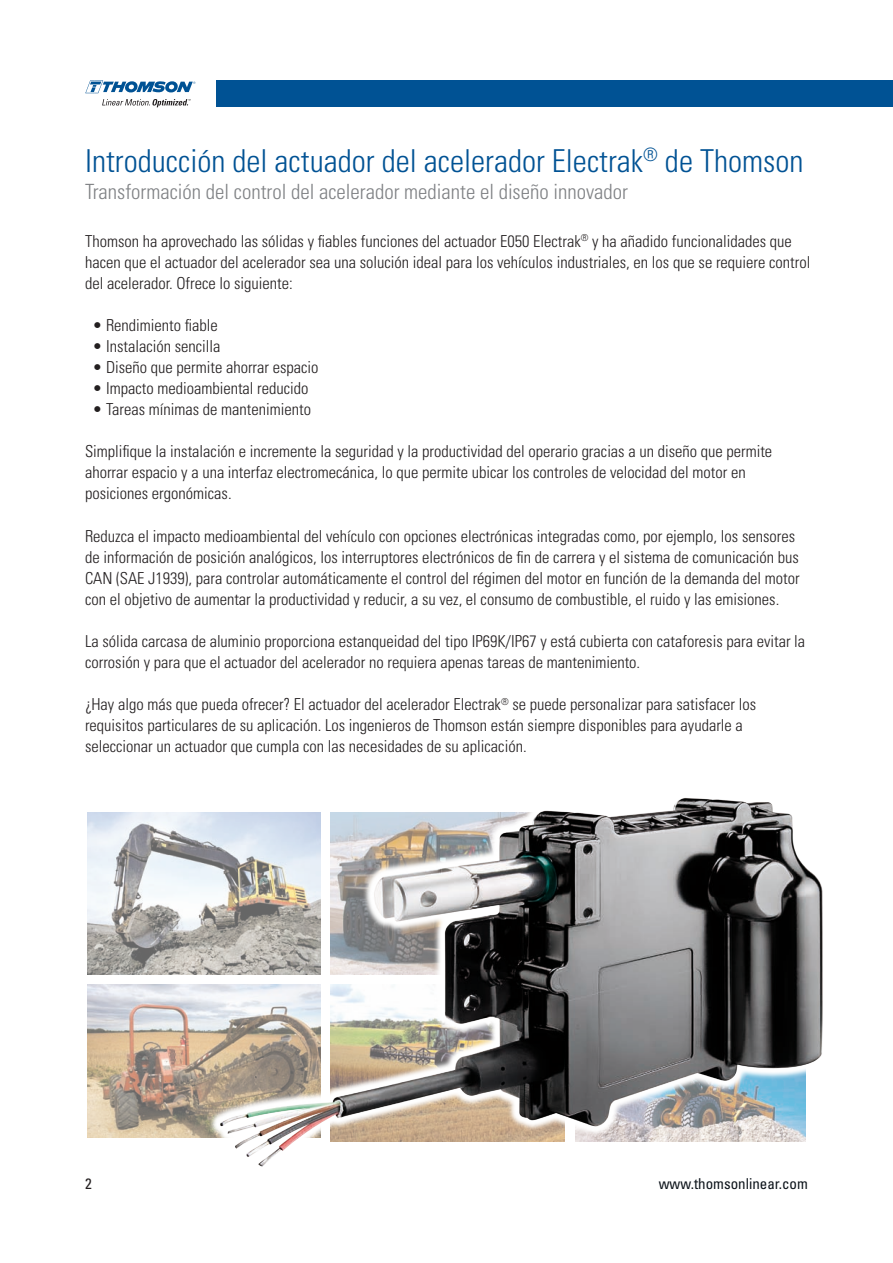
<style>
.page{position:relative;width:893px;height:1263px;background:#fff}
.page>*{position:absolute;margin:0;border:0;box-sizing:border-box;transform-origin:0 0}
.t1{font:300 condensed 31.65px "Univers";color:#005294}
.t2{font:300 condensed 21px "Univers";color:#808285}
.t3{font:300 condensed 16.5px/21px "Univers";color:#231f20}
.t4{font:condensed 15px "Univers";color:#0c131a}
.t5{font:condensed 15px "Univers";color:#231f20}
</style>
<div class="page">
<div style="left:217px;top:80px;width:676px;height:27px;background:#005294"></div>
<svg style="left:85px;top:80px;width:110px;height:13px"></svg>
<svg style="left:102px;top:99px;width:89px;height:8px"></svg>
<img style="left:87px;top:984px;width:98px;height:154px">
<img style="left:87px;top:812px;width:98px;height:163px">
<img style="left:185px;top:798px;width:638px;height:369px">
<p class="t1" style="left:85px;top:141px;width:720px">Introducción del actuador del acelerador Electrak<sup>®</sup> de Thomson</p>
<p class="t2" style="left:85px;top:179px;width:545px">Transformación del control del acelerador mediante el diseño innovador</p>
<p class="t3" style="left:85px;top:230px;width:727px">Thomson ha aprovechado las sólidas y fiables funciones del actuador E050 Electrak<sup>®</sup> y ha añadido funcionalidades que hacen que el actuador del acelerador sea una solución ideal para los vehículos industriales, en los que se requiere control del acelerador. Ofrece lo siguiente:</p>
<p class="t3" style="left:92px;top:315px;width:127px">• Rendimiento fiable</p>
<p class="t3" style="left:92px;top:336px;width:130px">• Instalación sencilla</p>
<p class="t3" style="left:92px;top:357px;width:228px">• Diseño que permite ahorrar espacio</p>
<p class="t3" style="left:92px;top:378px;width:218px">• Impacto medioambiental reducido</p>
<p class="t3" style="left:92px;top:399px;width:220px">• Tareas mínimas de mantenimiento</p>
<p class="t3" style="left:85px;top:441px;width:689px">Simplifique la instalación e incremente la seguridad y la productividad del operario gracias a un diseño que permite ahorrar espacio y a una interfaz electromecánica, lo que permite ubicar los controles de velocidad del motor en posiciones ergonómicas.</p>
<p class="t3" style="left:85px;top:525px;width:716px">Reduzca el impacto medioambiental del vehículo con opciones electrónicas integradas como, por ejemplo, los sensores de información de posición analógicos, los interruptores electrónicos de fin de carrera y el sistema de comunicación bus CAN (SAE J1939), para controlar automáticamente el control del régimen del motor en función de la demanda del motor con el objetivo de aumentar la productividad y reducir, a su vez, el consumo de combustible, el ruido y las emisiones.</p>
<p class="t3" style="left:85px;top:630px;width:722px">La sólida carcasa de aluminio proporciona estanqueidad del tipo IP69K/IP67 y está cubierta con cataforesis para evitar la corrosión y para que el actuador del acelerador no requiera apenas tareas de mantenimiento.</p>
<p class="t3" style="left:85px;top:694px;width:673px">¿Hay algo más que pueda ofrecer? El actuador del acelerador Electrak<sup>®</sup> se puede personalizar para satisfacer los requisitos particulares de su aplicación. Los ingenieros de Thomson están siempre disponibles para ayudarle a seleccionar un actuador que cumpla con las necesidades de su aplicación.</p>
<p class="t5" style="left:85px;top:1174px;width:8px">2</p>
<p class="t4" style="left:659px;top:1174px;width:151px">www.thomsonlinear.com</p>
</div>
